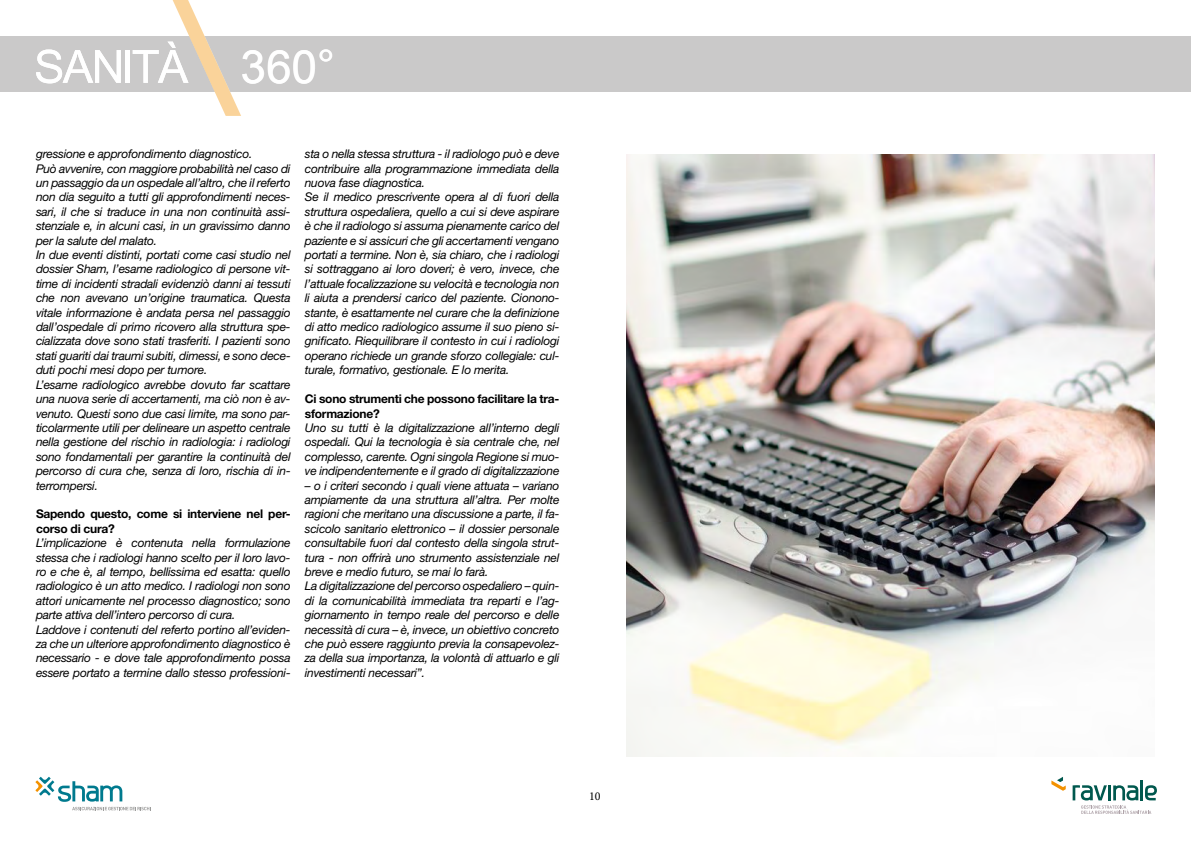
<style>
.page{position:relative;width:1191px;height:842px;background:#fff}
.page>*{position:absolute;margin:0;border:0;box-sizing:border-box;transform-origin:0 0}
.t1{font:45.8px "Arial Unicode MS";color:#fff}
.t2{font:italic 12px/14.4px "Helvetica Neue";letter-spacing:-.02em;color:#000}
.t3{font:700 12px/14.4px "Helvetica Neue";letter-spacing:-.02em;color:#000}
.t4{font:12px "Minion Pro";color:#000}
</style>
<div class="page">
<div style="left:0;top:36px;width:1191px;height:56px;background:#cac9c9"></div>
<svg style="left:36px;top:49px;width:85px;height:34px"></svg>
<hr style="left:125px;top:50px;width:4px;height:33px;background:#fff">
<svg style="left:133px;top:0;width:108px;height:116px"></svg>
<svg style="left:35px;top:777px;width:116px;height:33px"></svg>
<hr style="left:1140px;top:780px;width:3px;height:20px;background:#00584e">
<svg style="left:1072px;top:785px;width:85px;height:29px"></svg>
<svg style="left:1051px;top:777px;width:14px;height:14px"></svg>
<img style="left:626px;top:154px;width:529px;height:603px">
<h1 class="t1" style="left:240px;top:33px;width:96px">360°</h1>
<p class="t2" style="left:36px;top:147px;width:256px">gressione e approfondimento diagnostico.<br>Può avvenire, con maggiore probabilità nel caso di un passaggio da un ospedale all’altro, che il referto non dia seguito a tutti gli approfondimenti neces&shy;sari, il che si traduce in una non continuità assi&shy;stenziale e, in alcuni casi, in un gravissimo danno per la salute del malato.<br>In due eventi distinti, portati come casi studio nel dossier Sham, l’esame radiologico di persone vit&shy;time di incidenti stradali evidenziò danni ai tessuti che non avevano un’origine traumatica. Questa vitale informazione è andata persa nel passaggio dall’ospedale di primo ricovero alla struttura spe&shy;cializzata dove sono stati trasferiti. I pazienti sono stati guariti dai traumi subiti, dimessi, e sono dece&shy;duti pochi mesi dopo per tumore.<br>L’esame radiologico avrebbe dovuto far scattare una nuova serie di accertamenti, ma ciò non è av&shy;venuto. Questi sono due casi limite, ma sono par&shy;ticolarmente utili per delineare un aspetto centrale nella gestione del rischio in radiologia: i radiologi sono fondamentali per garantire la continuità del percorso di cura che, senza di loro, rischia di in&shy;terrompersi.</p>
<p class="t3" style="left:36px;top:507px;width:256px">Sapendo questo, come si interviene nel per&shy;corso di cura?</p>
<p class="t2" style="left:36px;top:535px;width:256px">L’implicazione è contenuta nella formulazione stessa che i radiologi hanno scelto per il loro lavo&shy;ro e che è, al tempo, bellissima ed esatta: quello radiologico è un atto medico. I radiologi non sono attori unicamente nel processo diagnostico; sono parte attiva dell’intero percorso di cura.<br>Laddove i contenuti del referto portino all’eviden&shy;za che un ulteriore approfondimento diagnostico è necessario - e dove tale approfondimento possa essere portato a termine dallo stesso professioni-</p>
<p class="t2" style="left:305px;top:147px;width:256px">sta o nella stessa struttura - il radiologo può e deve contribuire alla programmazione immediata della nuova fase diagnostica.<br>Se il medico prescrivente opera al di fuori della struttura ospedaliera, quello a cui si deve aspirare è che il radiologo si assuma pienamente carico del paziente e si assicuri che gli accertamenti vengano portati a termine. Non è, sia chiaro, che i radiologi si sottraggano ai loro doveri; è vero, invece, che l’attuale focalizzazione su velocità e tecnologia non li aiuta a prendersi carico del paziente. Cionono&shy;stante, è esattamente nel curare che la definizione di atto medico radiologico assume il suo pieno si&shy;gnificato. Riequilibrare il contesto in cui i radiologi operano richiede un grande sforzo collegiale: cul&shy;turale, formativo, gestionale. E lo merita.</p>
<p class="t3" style="left:305px;top:391px;width:256px">Ci sono strumenti che possono facilitare la tra&shy;sformazione?</p>
<p class="t2" style="left:305px;top:420px;width:256px;text-align:justify">Uno su tutti è la digitalizzazione all’interno degli ospedali. Qui la tecnologia è sia centrale che, nel complesso, carente. Ogni singola Regione si muo&shy;ve indipendentemente e il grado di digitalizzazione</p>
<p class="t2" style="left:305px;top:478px;width:256px">– o i criteri secondo i quali viene attuata – variano ampiamente da una struttura all’altra. Per molte ragioni che meritano una discussione a parte, il fa&shy;scicolo sanitario elettronico – il dossier personale consultabile fuori dal contesto della singola strut&shy;tura - non offrirà uno strumento assistenziale nel breve e medio futuro, se mai lo farà.<br>La digitalizzazione del percorso ospedaliero – quin&shy;di la comunicabilità immediata tra reparti e l’ag&shy;giornamento in tempo reale del percorso e delle necessità di cura – è, invece, un obiettivo concreto che può essere raggiunto previa la consapevolez&shy;za della sua importanza, la volontà di attuarlo e gli investimenti necessari”.</p>
<p class="t4" style="left:589px;top:788px;width:13px">10</p>
</div>
